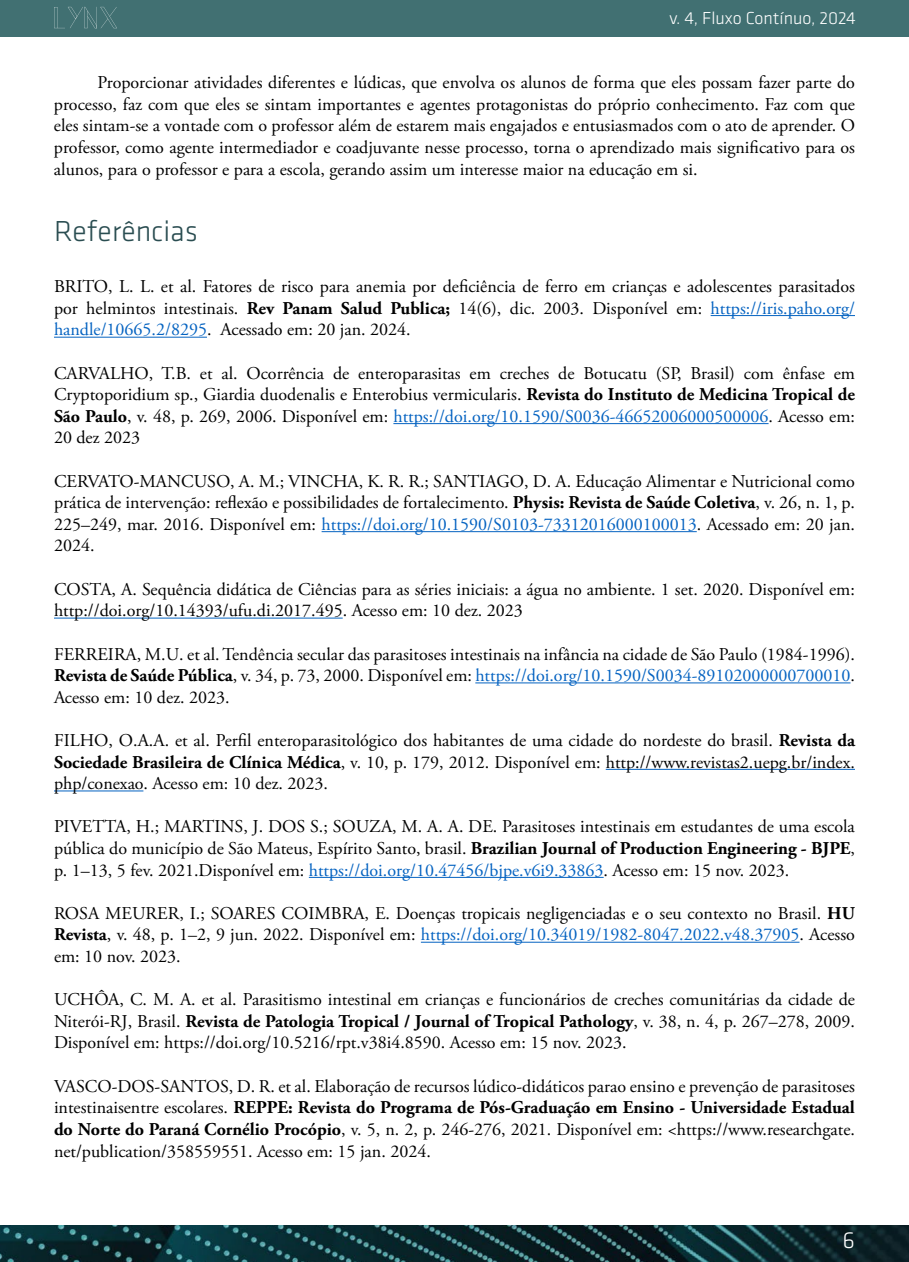
<style>
.page{position:relative;width:909px;height:1262px;background:#fff}
.page>*{position:absolute;margin:0;border:0;box-sizing:border-box;transform-origin:0 0}
.t1{font:300 30px "Klavika";color:#2a4d51}
.t2{font:300 24px "Klavika";color:#fff}
.t3{font:18px/21.6px "Adobe Garamond Pro";color:#000;text-align:justify}
.t4{font:300 18px "Klavika";color:#fff}
.s1{font-weight:700}
.s2{color:#0563c1}
</style>
<div class="page">
<img style="left:0;top:1225px;width:909px;height:37px">
<div style="left:0;top:0;width:909px;height:36px;background:#417072"></div>
<svg style="left:54px;top:7px;width:63px;height:22px"></svg>
<hr style="left:711px;top:315px;width:144px;height:1px;background:#0563c1">
<hr style="left:54px;top:337px;width:153px;height:1px;background:#0563c1">
<hr style="left:393px;top:423px;width:376px;height:1px;background:#0563c1">
<hr style="left:322px;top:531px;width:375px;height:1px;background:#0563c1">
<hr style="left:54px;top:617px;width:289px;height:1px;background:#0563c1">
<hr style="left:475px;top:682px;width:376px;height:1px;background:#0563c1">
<hr style="left:606px;top:769px;width:249px;height:1px;background:#0563c1">
<hr style="left:54px;top:790px;width:89px;height:1px;background:#0563c1">
<hr style="left:309px;top:877px;width:295px;height:1px;background:#0563c1">
<hr style="left:421px;top:941px;width:379px;height:1px;background:#0563c1">
<p class="t4" style="left:669px;top:8px;width:188px">v. 4, Fluxo Contínuo, 2024</p>
<p class="t3" style="left:54px;top:72px;width:803px;text-indent:44px">Proporcionar atividades diferentes e lúdicas, que envolva os alunos de forma que eles possam fazer parte do processo, faz com que eles se sintam importantes e agentes protagonistas do próprio conhecimento. Faz com que eles sintam-se a vontade com o professor além de estarem mais engajados e entusiasmados com o ato de aprender. O professor, como agente intermediador e coadjuvante nesse processo, torna o aprendizado mais significativo para os alunos, para o professor e para a escola, gerando assim um interesse maior na educação em si.</p>
<h1 class="t1" style="left:54px;top:214px;width:145px">Referências</h1>
<p class="t3" style="left:54px;top:276px;width:803px">BRITO, L. L. et al. Fatores de risco para anemia por deficiência de ferro em crianças e adolescentes parasitados por helmintos intestinais. <span class="s1">Rev Panam Salud Publica;</span> 14(6), dic. 2003. Disponível em: <span class="s2">https://iris.paho.org/ handle/10665.2/8295</span>. Acessado em: 20 jan. 2024.</p>
<p class="t3" style="left:54px;top:363px;width:803px">CARVALHO, T.B. et al. Ocorrência de enteroparasitas em creches de Botucatu (SP, Brasil) com ênfase em Cryptoporidium sp., Giardia duodenalis e Enterobius vermicularis. <span class="s1">Revista do Instituto de Medicina Tropical de São Paulo</span>, v. 48, p. 269, 2006. Disponível em: <span class="s2">https://doi.org/10.1590/S0036-46652006000500006</span>. Acesso em:<br>20 dez 2023</p>
<p class="t3" style="left:54px;top:471px;width:803px">CERVATO-MANCUSO, A. M.; VINCHA, K. R. R.; SANTIAGO, D. A. Educação Alimentar e Nutricional como prática de intervenção: reflexão e possibilidades de fortalecimento. <span class="s1">Physis: Revista de Saúde Coletiva</span>, v. 26, n. 1, p.<br>225–249, mar. 2016. Disponível em: <span class="s2">https://doi.org/10.1590/S0103-73312016000100013</span>. Acessado em: 20 jan.<br>2024.</p>
<p class="t3" style="left:54px;top:579px;width:802px">COSTA, A. Sequência didática de Ciências para as séries iniciais: a água no ambiente. 1 set. 2020. Disponível em: http://doi.org/10.14393/ufu.di.2017.495. Acesso em: 10 dez. 2023</p>
<p class="t3" style="left:54px;top:643px;width:803px">FERREIRA, M.U. et al. Tendência secular das parasitoses intestinais na infância na cidade de São Paulo (1984-1996).<br><span class="s1">Revista de Saúde Pública</span>, v. 34, p. 73, 2000. Disponível em: <span class="s2">https://doi.org/10.1590/S0034-89102000000700010</span>.<br>Acesso em: 10 dez. 2023.</p>
<p class="t3" style="left:54px;top:730px;width:803px">FILHO, O.A.A. et al. Perfil enteroparasitológico dos habitantes de uma cidade do nordeste do brasil. <span class="s1">Revista da Sociedade Brasileira de Clínica Médica</span>, v. 10, p. 179, 2012. Disponível em: http://www.revistas2.uepg.br/index. php/conexao. Acesso em: 10 dez. 2023.</p>
<p class="t3" style="left:54px;top:816px;width:803px">PIVETTA, H.; MARTINS, J. DOS S.; SOUZA, M. A. A. DE. Parasitoses intestinais em estudantes de uma escola pública do município de São Mateus, Espírito Santo, brasil. <span class="s1">Brazilian Journal of Production Engineering - BJPE</span>, p. 1–13, 5 fev. 2021.Disponível em: <span class="s2">https://doi.org/10.47456/bjpe.v6i9.33863</span>. Acesso em: 15 nov. 2023.</p>
<p class="t3" style="left:54px;top:903px;width:802px">ROSA MEURER, I.; SOARES COIMBRA, E. Doenças tropicais negligenciadas e o seu contexto no Brasil. <span class="s1">HU Revista</span>, v. 48, p. 1–2, 9 jun. 2022. Disponível em: <span class="s2">https://doi.org/10.34019/1982-8047.2022.v48.37905</span>. Acesso em: 10 nov. 2023.</p>
<p class="t3" style="left:54px;top:989px;width:803px">UCHÔA, C. M. A. et al. Parasitismo intestinal em crianças e funcionários de creches comunitárias da cidade de Niterói-RJ, Brasil. <span class="s1">Revista de Patologia Tropical / Journal of Tropical Pathology</span>, v. 38, n. 4, p. 267–278, 2009.<br>Disponível em: https://doi.org/10.5216/rpt.v38i4.8590. Acesso em: 15 nov. 2023.</p>
<p class="t3" style="left:54px;top:1075px;width:802px">VASCO-DOS-SANTOS, D. R. et al. Elaboração de recursos lúdico-didáticos parao ensino e prevenção de parasitoses intestinaisentre escolares. <span class="s1">REPPE: Revista do Programa de Pós-Graduação em Ensino - Universidade Estadual do Norte do Paraná Cornélio Procópio</span>, v. 5, n. 2, p. 246-276, 2021. Disponível em: &lt;https://www.researchgate. net/publication/358559551. Acesso em: 15 jan. 2024.</p>
<h2 class="t2" style="left:843px;top:1227px;width:14px">6</h2>
</div>
